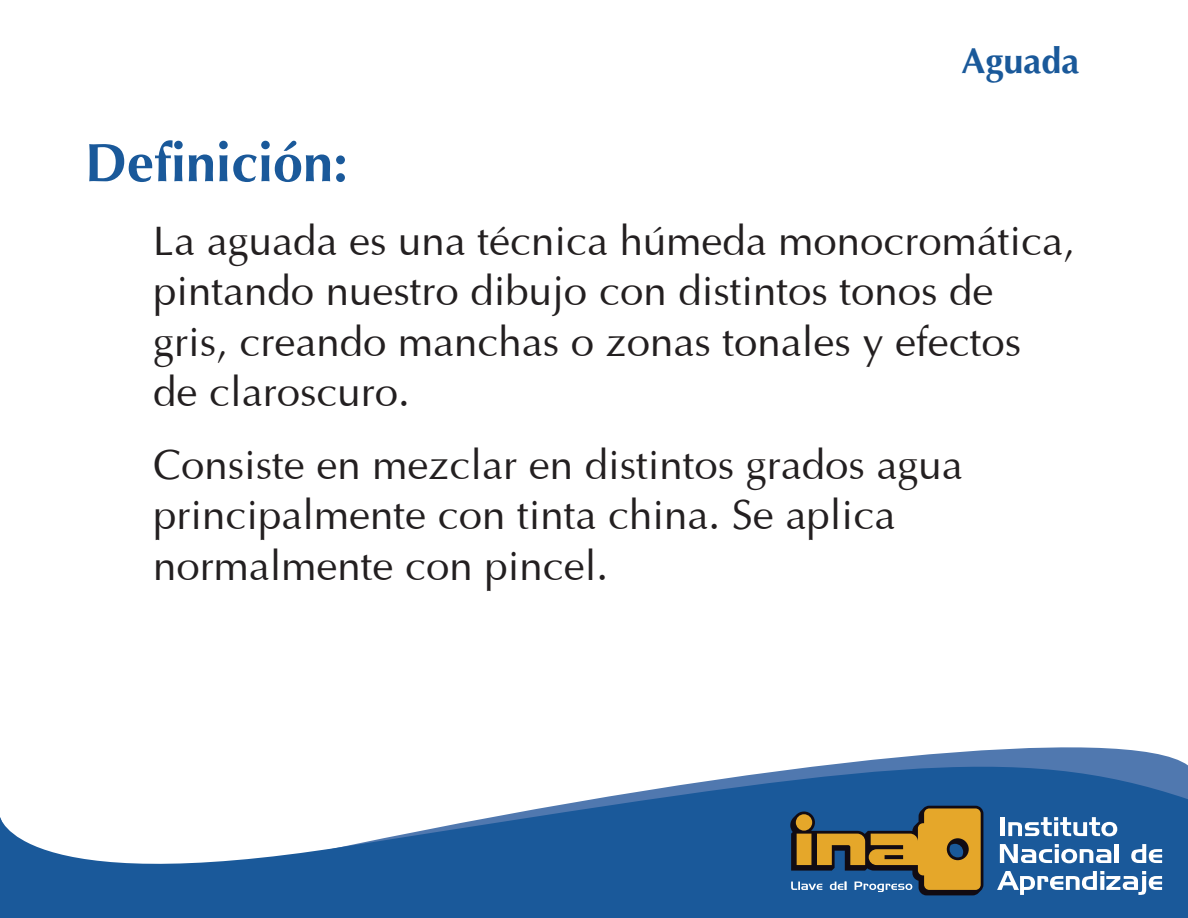
<style>
.page{position:relative;width:1188px;height:918px;background:#fff}
.page>*{position:absolute;margin:0;border:0;box-sizing:border-box;transform-origin:0 0}
.t1{font:700 54px "Optima";color:#1a599a}
.t2{font:42px/50.4px "Optima";color:#231f20}
.t3{font:700 36px "Optima";color:#1a599a}
</style>
<div class="page">
<svg style="left:0;top:747px;width:1188px;height:171px;fill:#1a599a"></svg>
<svg style="left:790px;top:806px;width:193px;height:89px;background:#777051"></svg>
<hr style="left:1000px;top:817px;width:4px;height:19px;background:#fff">
<svg style="left:1008px;top:817px;width:109px;height:19px"></svg>
<svg style="left:1000px;top:844px;width:111px;height:19px"></svg>
<hr style="left:1115px;top:844px;width:4px;height:19px;background:#fff">
<svg style="left:1131px;top:844px;width:31px;height:19px"></svg>
<svg style="left:997px;top:871px;width:165px;height:24px"></svg>
<p class="t1" style="left:85px;top:131px;width:265px">Definición:</p>
<p class="t3" style="left:961px;top:40px;width:120px">Aguada</p>
<p class="t2" style="left:153px;top:212px;width:923px">La aguada es una técnica húmeda monocromática, pintando nuestro dibujo con distintos tonos de gris, creando manchas o zonas tonales y efectos de claroscuro.</p>
<p class="t2" style="left:153px;top:436px;width:811px">Consiste en mezclar en distintos grados agua principalmente con tinta china. Se aplica normalmente con pincel.</p>
</div>
